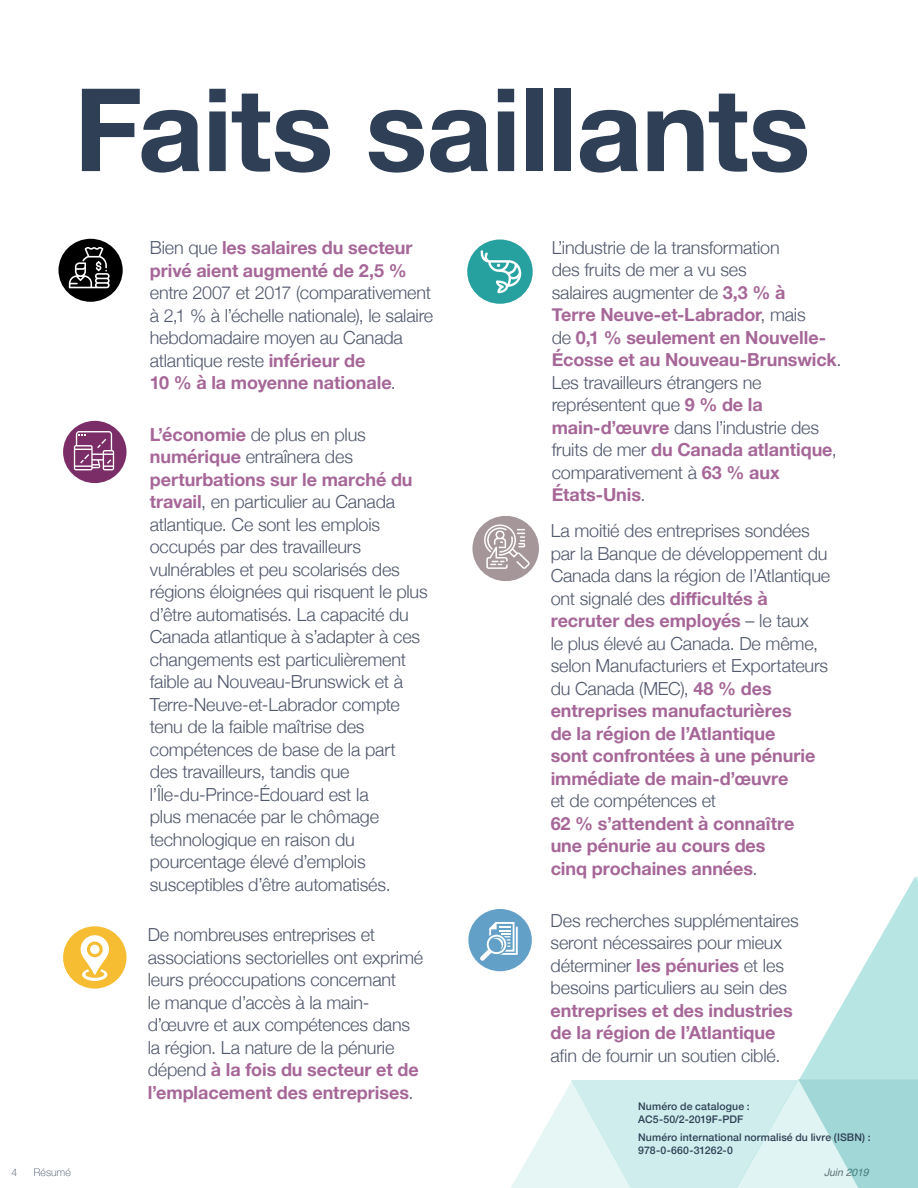
<style>
.page{position:relative;width:918px;height:1188px;background:#fff}
.page>*{position:absolute;margin:0;border:0;box-sizing:border-box;transform-origin:0 0}
.t1{font:700 115.35px "Helvetica Neue";letter-spacing:-.01em;color:#2f4056}
.t2{font:300 18px/22.5px "Helvetica Neue";letter-spacing:-.01em;color:#50586c}
.t3{font:700 18px/22.5px "Helvetica Neue";letter-spacing:-.005em;color:#a66798}
.t4{font:500 10.5px/12.8px "Helvetica Neue";letter-spacing:.01em;color:#2f4056}
.t5{font:italic 10.5px "Helvetica";letter-spacing:-.01em;color:#636466}
.t6{font:100 10.5px "Helvetica Neue";letter-spacing:.01em;color:#2f4056}
.s1{font-weight:300;color:#50586c}
.s2{font-weight:700;color:#a66798}
</style>
<div class="page">
<div style="left:63px;top:926px;width:64px;height:63px;background:#f6bd33;border-radius:50%"></div>
<svg style="left:81px;top:935px;width:28px;height:46px"></svg>
<div style="left:58px;top:239px;width:65px;height:63px;background:#000;border-radius:50%"></div>
<svg style="left:69px;top:247px;width:41px;height:41px"></svg>
<div style="left:472px;top:516px;width:67px;height:65px;background:#a59699;border-radius:50%"></div>
<svg style="left:482px;top:523px;width:48px;height:46px"></svg>
<div style="left:467px;top:240px;width:66px;height:64px;background:#27a19f;border-radius:50%"></div>
<svg style="left:480px;top:250px;width:41px;height:43px"></svg>
<div style="left:63px;top:421px;width:64px;height:62px;background:#7b2d67;border-radius:50%"></div>
<svg style="left:74px;top:431px;width:40px;height:39px"></svg>
<svg style="left:468px;top:877px;width:450px;height:311px"></svg>
<h1 class="t1" style="left:74px;top:39px;width:738px">Faits saillants</h1>
<p class="t6" style="left:11px;top:1164px;width:7px">4</p>
<p class="t6" style="left:34px;top:1164px;width:38px">Résumé</p>
<p class="t3" style="left:150px;top:237px;width:264px"><span class="s1">Bien que</span> les salaires du secteur privé aient augmenté de 2,5 %</p>
<p class="t2" style="left:150px;top:280px;width:285px">entre 2007 et 2017 (comparativement à 2,1 % à l’échelle nationale), le salaire hebdomadaire moyen au Canada atlantique reste <span class="s2">inférieur de<br>10 % à la moyenne nationale</span>.</p>
<p class="t2" style="left:150px;top:422px;width:279px"><span class="s2">L’économie</span> de plus en plus <span class="s2">numérique</span> entraînera des <span class="s2">perturbations sur le marché du travail</span>, en particulier au Canada atlantique. Ce sont les emplois occupés par des travailleurs vulnérables et peu scolarisés des régions éloignées qui risquent le plus d’être automatisés. La capacité du<br>Canada atlantique à s’adapter à ces changements est particulièrement faible au Nouveau-Brunswick et à<br>Terre-Neuve-et-Labrador compte tenu de la faible maîtrise des compétences de base de la part des travailleurs, tandis que l’Île-du-Prince-Édouard est la<br>plus menacée par le chômage technologique en raison du pourcentage élevé d’emplois susceptibles d’être automatisés.</p>
<p class="t2" style="left:148px;top:922px;width:277px">De nombreuses entreprises et associations sectorielles ont exprimé leurs préoccupations concernant<br>le manque d’accès à la main&shy;d’œuvre et aux compétences dans la région. La nature de la pénurie dépend <span class="s2">à la fois du secteur et de l’emplacement des entreprises</span>.</p>
<p class="t2" style="left:552px;top:235px;width:291px">L’industrie de la transformation<br>des fruits de mer a vu ses<br>salaires augmenter de <span class="s2">3,3 % à<br>Terre Neuve-et-Labrador</span>, mais<br>de <span class="s2">0,1 % seulement en Nouvelle-<br>Écosse et au Nouveau-Brunswick</span>.<br>Les travailleurs étrangers ne représentent que <span class="s2">9 % de la main-d’œuvre</span> dans l’industrie des fruits de mer <span class="s2">du Canada atlantique</span>, comparativement à <span class="s2">63 % aux<br>États-Unis</span>.</p>
<p class="t2" style="left:551px;top:518px;width:281px">La moitié des entreprises sondées par la Banque de développement du<br>Canada dans la région de l’Atlantique ont signalé des <span class="s2">difficultés à recruter des employés</span> – le taux<br>le plus élevé au Canada. De même, selon Manufacturiers et Exportateurs du Canada (MEC), <span class="s2">48 % des entreprises manufacturières<br>de la région de l’Atlantique<br>sont confrontées à une pénurie immédiate de main-d’œuvre</span></p>
<p class="t2" style="left:551px;top:788px;width:167px">et de compétences et</p>
<p class="t3" style="left:551px;top:812px;width:245px">62 % s’attendent à connaître une pénurie au cours des cinq prochaines années<span class="s1">.</span></p>
<p class="t2" style="left:551px;top:908px;width:250px">Des recherches supplémentaires seront nécessaires pour mieux déterminer <span class="s2">les pénuries</span> et les besoins particuliers au sein des</p>
<p class="t3" style="left:551px;top:1000px;width:244px">entreprises et des industries de la région de l’Atlantique</p>
<p class="t2" style="left:551px;top:1043px;width:231px">afin de fournir un soutien ciblé.</p>
<p class="t4" style="left:638px;top:1099px;width:113px">Numéro de catalogue :<br>AC5-50/2-2019F-PDF</p>
<p class="t4" style="left:638px;top:1130px;width:234px">Numéro international normalisé du livre (ISBN) :<br>978-0-660-31262-0</p>
<p class="t5" style="left:824px;top:1164px;width:46px">Juin 2019</p>
</div>
